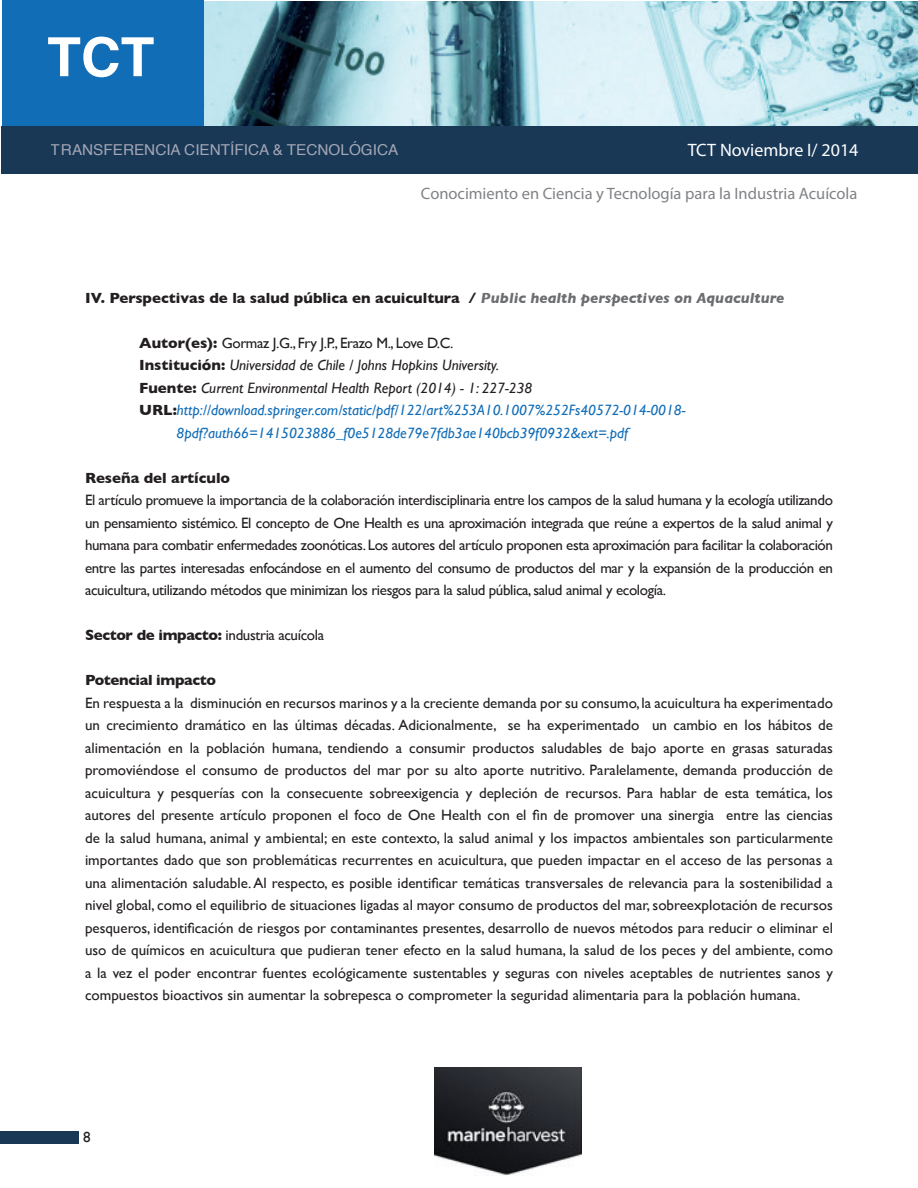
<style>
.page{position:relative;width:918px;height:1188px;background:#fff}
.page>*{position:absolute;margin:0;border:0;box-sizing:border-box;transform-origin:0 0}
.t1{font:700 54px "Helvetica";color:#fff}
.t2{font:18px "Myriad Pro";color:#fff}
.t3{font:16.5px "Myriad Pro";color:#808285}
.t4{font:15px/22.5px "Gill Sans";letter-spacing:-.025em;color:#231f20;text-align:justify}
.t5{font:italic 15px "Gill Sans";color:#126db7}
.t6{font:italic 15px "Gill Sans";color:#231f20}
.t7{font:700 15px "Gill Sans";color:#231f20}
.t8{font:15px "Helvetica";color:#a4a6b5}
.t9{font:700 15px "Gill Sans";letter-spacing:-.025em;color:#231f20}
.s1{font-style:italic;color:#6c6d70}
.s2{font-weight:700}
.s3{font-weight:700;font-style:normal}
.s4{font-weight:700;font-style:normal;color:#231f20}
</style>
<div class="page">
<div style="left:0;top:1131px;width:79px;height:13px;background:#183856"></div>
<img style="left:203px;top:1px;width:715px;height:125px">
<div style="left:2px;top:0;width:201px;height:127px;background:#126db7"></div>
<div style="left:1px;top:126px;width:917px;height:48px;background:#183856"></div>
<img style="left:435px;top:1068px;width:147px;height:107px">
<h1 class="t1" style="left:47px;top:14px;width:109px">TCT</h1>
<p class="t8" style="left:51px;top:138px;width:349px">TRANSFERENCIA CIENTÍFICA &amp; TECNOLÓGICA</p>
<p class="t2" style="left:688px;top:139px;width:172px">TCT Noviembre I/ 2014</p>
<p class="t3" style="left:421px;top:184px;width:438px">Conocimiento en Ciencia y Tecnología para la Industria Acuícola</p>
<p class="t7" style="left:85px;top:286px;width:701px">IV. Perspectivas de la salud pública en acuicultura / <span class="s1">Public health perspectives on Aquaculture</span></p>
<p class="t4" style="left:139px;top:331px;width:316px"><span class="s2">Autor(es):</span> Gormaz J.G., Fry J.P., Erazo M., Love D.C.</p>
<p class="t6" style="left:139px;top:356px;width:362px"><span class="s3">Institución:</span> Universidad de Chile / Johns Hopkins University.</p>
<p class="t6" style="left:139px;top:379px;width:395px"><span class="s3">Fuente:</span> Current Environmental Health Report (2014) - 1: 227-238</p>
<p class="t5" style="left:139px;top:401px;width:548px"><span class="s4">URL:</span>http://download.springer.com/static/pdf/122/art%253A10.1007%252Fs40572-014-0018-</p>
<p class="t5" style="left:177px;top:424px;width:453px">8pdf?auth66=1415023886_f0e5128de79e7fdb3ae140bcb39f0932&amp;ext=.pdf</p>
<p class="t7" style="left:85px;top:466px;width:147px">Reseña del artículo</p>
<p class="t4" style="left:85px;top:489px;width:750px">El artículo promueve la importancia de la colaboración interdisciplinaria entre los campos de la salud humana y la ecología utilizando un pensamiento sistémico. El concepto de One Health es una aproximación integrada que reúne a expertos de la salud animal y humana para combatir enfermedades zoonóticas. Los autores del artículo proponen esta aproximación para facilitar la colaboración entre las partes interesadas enfocándose en el aumento del consumo de productos del mar y la expansión de la producción en acuicultura, utilizando métodos que minimizan los riesgos para la salud pública, salud animal y ecología.</p>
<p class="t4" style="left:85px;top:624px;width:241px"><span class="s2">Sector de impacto:</span> industria acuícola</p>
<p class="t9" style="left:85px;top:668px;width:132px">Potencial impacto</p>
<p class="t4" style="left:85px;top:691px;width:749px">En respuesta a la disminución en recursos marinos y a la creciente demanda por su consumo, la acuicultura ha experimentado un crecimiento dramático en las últimas décadas. Adicionalmente, se ha experimentado un cambio en los hábitos de alimentación en la población humana, tendiendo a consumir productos saludables de bajo aporte en grasas saturadas promoviéndose el consumo de productos del mar por su alto aporte nutritivo. Paralelamente, demanda producción de acuicultura y pesquerías con la consecuente sobreexigencia y depleción de recursos. Para hablar de esta temática, los autores del presente artículo proponen el foco de One Health con el fin de promover una sinergia entre las ciencias de la salud humana, animal y ambiental; en este contexto, la salud animal y los impactos ambientales son particularmente importantes dado que son problemáticas recurrentes en acuicultura, que pueden impactar en el acceso de las personas a una alimentación saludable. Al respecto, es posible identificar temáticas transversales de relevancia para la sostenibilidad a nivel global, como el equilibrio de situaciones ligadas al mayor consumo de productos del mar, sobreexplotación de recursos pesqueros, identificación de riesgos por contaminantes presentes, desarrollo de nuevos métodos para reducir o eliminar el uso de químicos en acuicultura que pudieran tener efecto en la salud humana, la salud de los peces y del ambiente, como a la vez el poder encontrar fuentes ecológicamente sustentables y seguras con niveles aceptables de nutrientes sanos y compuestos bioactivos sin aumentar la sobrepesca o comprometer la seguridad alimentaria para la población humana.</p>
<p class="t4" style="left:83px;top:1125px;width:9px">8</p>
</div>
